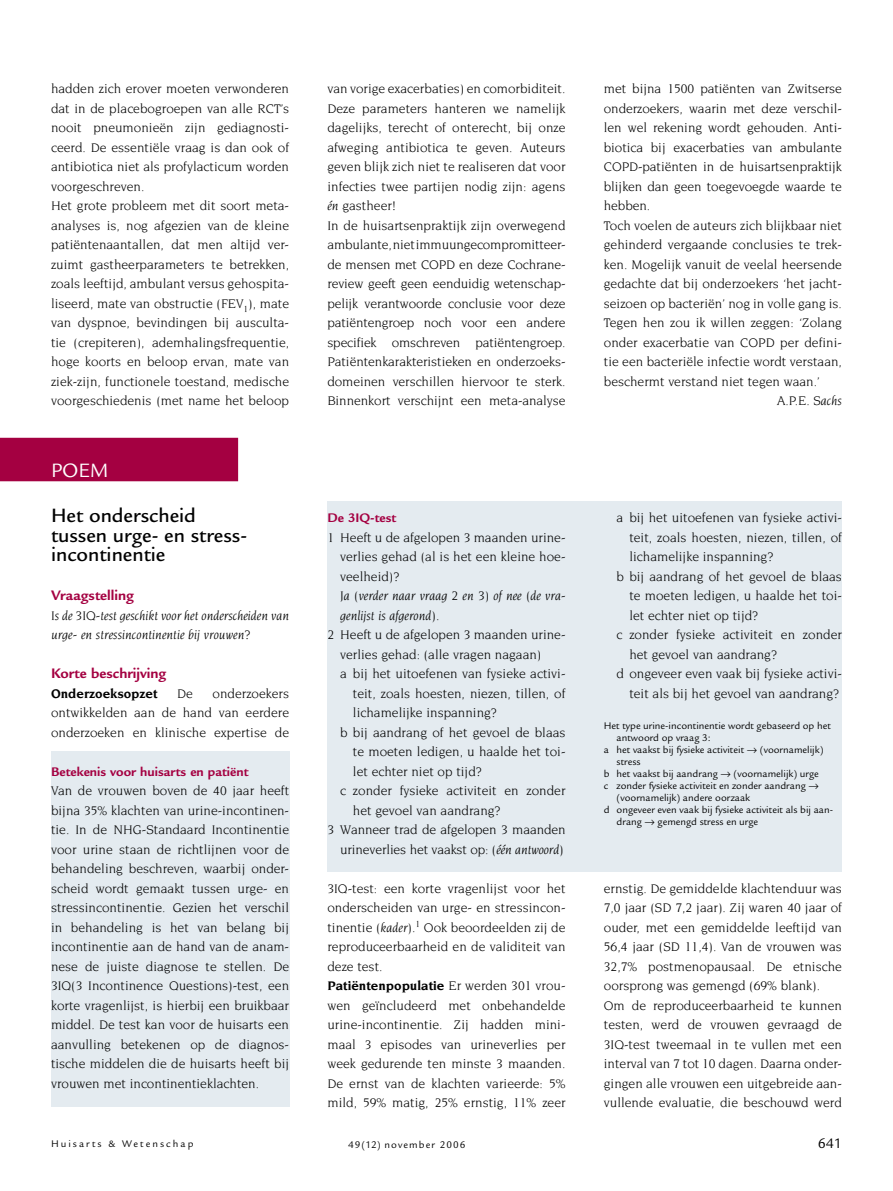
<style>
.page{position:relative;width:893px;height:1191px;background:#fff}
.page>*{position:absolute;margin:0;border:0;box-sizing:border-box;transform-origin:0 0}
.Artikelkop{font:500 21px/19.5px "Legacy Sans";color:#000}
.RubriekkopTussenRechts{font:21px "Legacy Sans";color:#fff}
.Kop1{font:700 15px "Legacy Sans";color:#a40041}
.t1{font:15px "Legacy Sans";color:#000}
.Blok{font:13.5px/19.5px "Novarese";color:#000;text-align:justify}
.Blok-2{font:italic 13.5px/19.5px "Novarese";color:#000}
.Blokkop{font:700 13.5px "Legacy Sans";color:#a40041}
.t2{font:700 13.5px "Novarese";color:#000}
.Legenda{font:10.5px/12px "Legacy Sans";color:#000}
.Legenda-2{font:10.5px "Legacy Sans";letter-spacing:.19em;color:#000}
.Legenda-3{font:10.5px "Legacy Sans";letter-spacing:.1em;color:#000}
.s1{font-style:italic}
.s2{font-style:normal}
.s3{font-weight:700}
</style>
<div class="page">
<div style="left:0;top:438px;width:238px;height:43px;background:#a40041"></div>
<div style="left:327px;top:501px;width:515px;height:370px;background:#e4ebf0"></div>
<div style="left:51px;top:751px;width:238px;height:356px;background:#e4ebf0"></div>
<p class="Blok" style="left:51px;top:79px;width:240px">hadden zich erover moeten verwonderen dat in de placebogroepen van alle RCT’s nooit pneumonieën zijn gediagnosti&shy;ceerd. De essentiële vraag is dan ook of antibiotica niet als profylacticum worden voorgeschreven.</p>
<p class="Blok" style="left:51px;top:196px;width:240px">Het grote probleem met dit soort meta&shy;analyses is, nog afgezien van de kleine patiëntenaantallen, dat men altijd ver&shy;zuimt gastheerparameters te betrekken, zoals leeftijd, ambulant versus gehospita&shy;liseerd, mate van obstructie (FEV<sub>1</sub>), mate van dyspnoe, bevindingen bij ausculta&shy;tie (crepiteren), ademhalingsfrequentie, hoge koorts en beloop ervan, mate van ziek-zijn, functionele toestand, medische voorgeschiedenis (met name het beloop</p>
<p class="RubriekkopTussenRechts" style="left:51px;top:458px;width:59px">POEM</p>
<p class="Artikelkop" style="left:51px;top:506px;width:198px">Het onderscheid tussen urge- en stress&shy;incontinentie</p>
<p class="Kop1" style="left:51px;top:587px;width:84px">Vraagstelling</p>
<p class="Blok-2" style="left:51px;top:605px;width:240px">Is de 3IQ-test geschikt voor het onderscheiden van urge- en stressincontinentie bij vrouwen?</p>
<p class="Kop1" style="left:51px;top:665px;width:117px">Korte beschrijving</p>
<p class="t2" style="left:51px;top:685px;width:108px">Onderzoeksopzet</p>
<p class="Blok" style="left:177px;top:683px;width:17px">De</p>
<p class="Blok" style="left:51px;top:683px;width:240px;text-indent:162px">onderzoekers ontwikkelden aan de hand van eerdere onderzoeken en klinische expertise de</p>
<p class="Blokkop" style="left:51px;top:763px;width:199px">Betekenis voor huisarts en patiënt</p>
<p class="Blok" style="left:51px;top:781px;width:240px">Van de vrouwen boven de 40 jaar heeft bijna 35% klachten van urine-incontinen&shy;tie. In de NHG-Standaard Incontinentie voor urine staan de richtlijnen voor de behandeling beschreven, waarbij onder&shy;scheid wordt gemaakt tussen urge- en stressincontinentie. Gezien het verschil in behandeling is het van belang bij incontinentie aan de hand van de anam&shy;nese de juiste diagnose te stellen. De 3IQ(3 Incontinence Questions)-test, een korte vragenlijst, is hierbij een bruikbaar middel. De test kan voor de huisarts een aanvulling betekenen op de diagnos&shy;tische middelen die de huisarts heeft bij vrouwen met incontinentieklachten.</p>
<p class="Blok" style="left:327px;top:79px;width:240px">van vorige exacerbaties) en comorbiditeit.<br>Deze parameters hanteren we namelijk dagelijks, terecht of onterecht, bij onze afweging antibiotica te geven. Auteurs geven blijk zich niet te realiseren dat voor infecties twee partijen nodig zijn: agens <span class="s1">én</span> gastheer!</p>
<p class="Blok" style="left:327px;top:215px;width:240px">In de huisartsenpraktijk zijn overwegend ambulante, niet immuungecompromitteer&shy;de mensen met COPD en deze Cochrane&shy;review geeft geen eenduidig wetenschap&shy;pelijk verantwoorde conclusie voor deze patiëntengroep noch voor een andere specifiek omschreven patiëntengroep.<br>Patiëntenkarakteristieken en onderzoeks&shy;domeinen verschillen hiervoor te sterk.<br>Binnenkort verschijnt een meta-analyse</p>
<p class="Blok" style="left:604px;top:79px;width:240px">met bijna 1500 patiënten van Zwitserse onderzoekers, waarin met deze verschil&shy;len wel rekening wordt gehouden. Anti&shy;biotica bij exacerbaties van ambulante COPD-patiënten in de huisartsenpraktijk blijken dan geen toegevoegde waarde te hebben.</p>
<p class="Blok" style="left:604px;top:215px;width:240px">Toch voelen de auteurs zich blijkbaar niet gehinderd vergaande conclusies te trek&shy;ken. Mogelijk vanuit de veelal heersende gedachte dat bij onderzoekers ‘het jacht&shy;seizoen op bacteriën’ nog in volle gang is.<br>Tegen hen zou ik willen zeggen: ‘Zolang onder exacerbatie van COPD per defini&shy;tie een bacteriële infectie wordt verstaan, beschermt verstand niet tegen waan.’</p>
<p class="Blok-2" style="left:777px;top:391px;width:66px">A.P.E. Sachs</p>
<p class="Blokkop" style="left:327px;top:510px;width:70px">De 3IQ-test</p>
<p class="Blok" style="left:340px;top:527px;width:227px;text-indent:-13px">1 Heeft u de afgelopen 3 maanden urine&shy;verlies gehad (al is het een kleine hoe&shy;veelheid)?</p>
<p class="Blok-2" style="left:340px;top:586px;width:227px">Ja (verder naar vraag 2 en 3) of nee (de vra&shy;genlijst is afgerond)<span class="s2">.</span></p>
<p class="Blok" style="left:340px;top:625px;width:227px;text-indent:-13px">2 Heeft u de afgelopen 3 maanden urine&shy;verlies gehad: (alle vragen nagaan)</p>
<p class="Blok" style="left:353px;top:664px;width:214px;text-indent:-13px">a bij het uitoefenen van fysieke activi&shy;teit, zoals hoesten, niezen, tillen, of lichamelijke inspanning?</p>
<p class="Blok" style="left:353px;top:722px;width:214px;text-indent:-13px">b bij aandrang of het gevoel de blaas te moeten ledigen, u haalde het toi&shy;let echter niet op tijd?</p>
<p class="Blok" style="left:353px;top:781px;width:214px;text-indent:-13px">c zonder fysieke activiteit en zonder het gevoel van aandrang?</p>
<p class="Blok" style="left:327px;top:820px;width:240px;text-align:right">3 Wanneer trad de afgelopen 3 maanden urineverlies het vaakst op: (<span class="s1">één antwoord</span>)</p>
<p class="Blok" style="left:327px;top:878px;width:240px">3IQ-test: een korte vragenlijst voor het onderscheiden van urge- en stressincon&shy;tinentie (<span class="s1">kader</span>).<sup>1</sup> Ook beoordeelden zij de reproduceerbaarheid en de validiteit van deze test.</p>
<p class="Blok" style="left:327px;top:976px;width:240px"><span class="s3">Patiëntenpopulatie</span> Er werden 301 vrou&shy;wen geïncludeerd met onbehandelde urine-incontinentie. Zij hadden mini&shy;maal 3 episodes van urineverlies per week gedurende ten minste 3 maanden.<br>De ernst van de klachten varieerde: 5% mild, 59% matig, 25% ernstig, 11% zeer</p>
<p class="Blok" style="left:629px;top:508px;width:214px;text-indent:-13px">a bij het uitoefenen van fysieke activi&shy;teit, zoals hoesten, niezen, tillen, of lichamelijke inspanning?</p>
<p class="Blok" style="left:629px;top:566px;width:214px;text-indent:-13px">b bij aandrang of het gevoel de blaas te moeten ledigen, u haalde het toi&shy;let echter niet op tijd?</p>
<p class="Blok" style="left:629px;top:625px;width:214px;text-indent:-13px">c zonder fysieke activiteit en zonder het gevoel van aandrang?</p>
<p class="Blok" style="left:617px;top:664px;width:227px;text-align:right">d ongeveer even vaak bij fysieke activi&shy;teit als bij het gevoel van aandrang?</p>
<p class="Legenda" style="left:617px;top:720px;width:216px;text-indent:-13px">Het type urine-incontinentie wordt gebaseerd op het antwoord op vraag 3:</p>
<p class="Legenda" style="left:617px;top:744px;width:208px;text-indent:-13px">a het vaakst bij fysieke activiteit → (voornamelijk) stress</p>
<p class="Legenda" style="left:604px;top:768px;width:217px">b het vaakst bij aandrang → (voornamelijk) urge</p>
<p class="Legenda" style="left:617px;top:780px;width:204px;text-indent:-13px">c zonder fysieke activiteit en zonder aandrang → (voornamelijk) andere oorzaak</p>
<p class="Legenda" style="left:617px;top:804px;width:218px;text-indent:-13px">d ongeveer even vaak bij fysieke activiteit als bij aan&shy;drang → gemengd stress en urge</p>
<p class="Blok" style="left:604px;top:878px;width:240px">ernstig. De gemiddelde klachtenduur was 7,0 jaar (SD 7,2 jaar). Zij waren 40 jaar of ouder, met een gemiddelde leeftijd van 56,4 jaar (SD 11,4). Van de vrouwen was 32,7% postmenopausaal. De etnische oorsprong was gemengd (69% blank).</p>
<p class="Blok" style="left:604px;top:995px;width:240px">Om de reproduceerbaarheid te kunnen testen, werd de vrouwen gevraagd de 3IQ-test tweemaal in te vullen met een interval van 7 tot 10 dagen. Daarna onder&shy;gingen alle vrouwen een uitgebreide aan&shy;vullende evaluatie, die beschouwd werd</p>
<p class="Legenda-2" style="left:51px;top:1138px;width:144px">Huisarts &amp; Wetenschap</p>
<p class="Legenda-3" style="left:348px;top:1138px;width:119px">49(12) november 2006</p>
<p class="t1" style="left:818px;top:1134px;width:26px">641</p>
</div>
